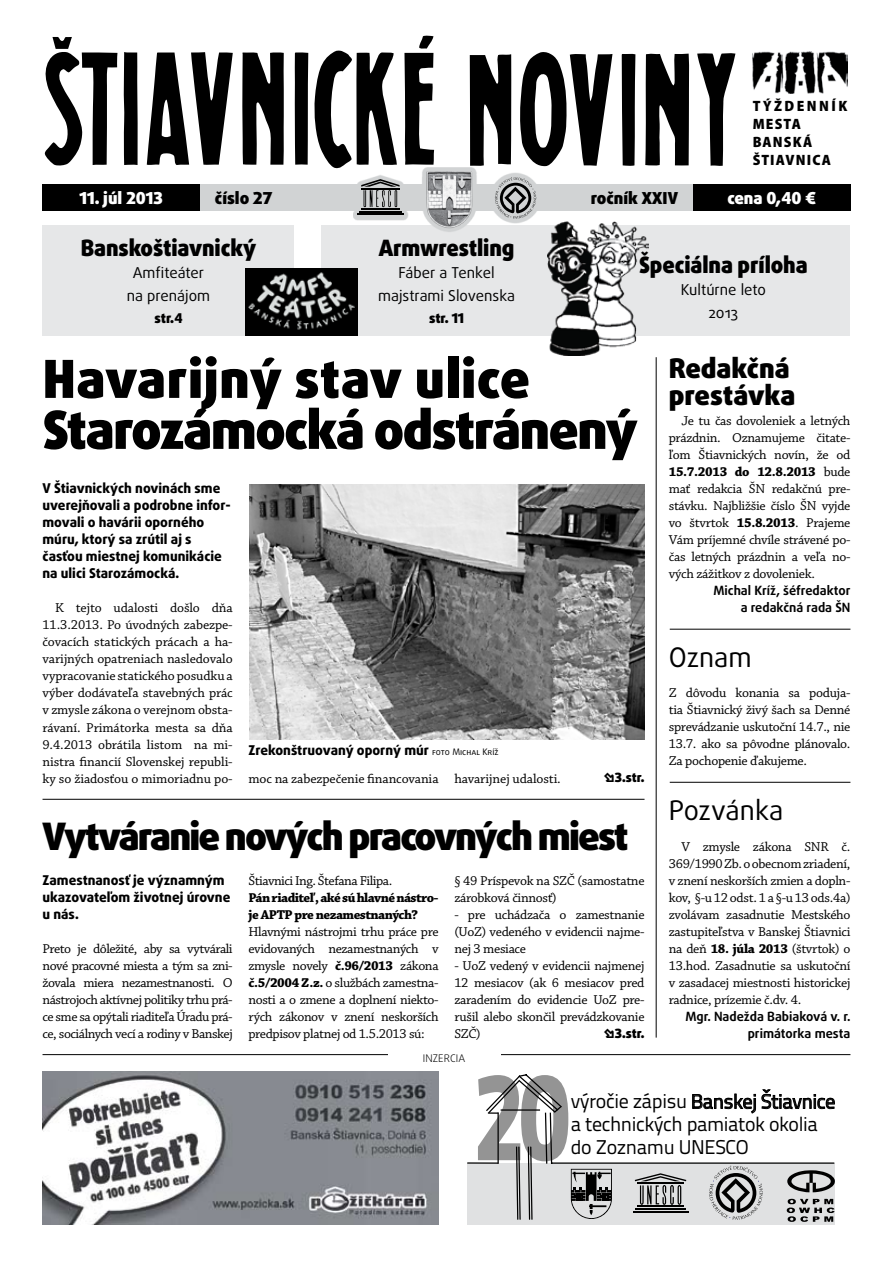
<style>
.page{position:relative;width:893px;height:1263px;background:#fff}
.page>*{position:absolute;margin:0;border:0;box-sizing:border-box;transform-origin:0 0}
.t1{font:900 52.5px/51px "Daxline Pro";letter-spacing:-.03em;color:#000}
.t2{font:900 37.8px "Daxline Pro";letter-spacing:-.05em;color:#000}
.t3{font:900 27px/27px "Daxline Pro";color:#000}
.t4{font:27px "Daxline Pro";letter-spacing:-.005em;color:#000}
.t5{font:900 22.5px "Daxline Pro";letter-spacing:-.005em;color:#000;scale:.96 1}
.t6{font:19.95px/22.8px "Titillium Text 22 L";letter-spacing:-.02em;color:#000}
.t7{font:900 16.5px "Daxline Pro";color:#fff}
.t8{font:900 16.5px "Daxline Pro";color:#000}
.t9{font:15px/22.5px "Daxline Pro";color:#000;text-align:center}
.t10{font:900 semi-condensed 15px/18px "Myriad Pro";letter-spacing:.08em;color:#000}
.t11{font:13.5px/17px "Chaparral Pro Capt";letter-spacing:-.025em;color:#000;text-align:justify}
.t12{font:800 13.5px/17px "Daxline Pro";color:#000}
.t13{font:700 13.5px/17px "Chaparral Pro";letter-spacing:-.04em;color:#000}
.t14{font:900 13.5px "Daxline Pro";color:#000}
.t15{font:700 12.75px/17px "Daxline Pro";color:#000;text-align:right}
.t16{font:900 12.75px "Daxline Pro";color:#000}
.t17{font:300 10.5px "Daxline Pro";letter-spacing:.01em;color:#000}
.s1{font-weight:400;font-size:9px}
.s2{font-family:"Chaparral Pro";font-weight:700}
.s3{font-family:"Chaparral Pro Capt";font-weight:400}
</style>
<div class="page">
<div style="left:43px;top:225px;width:251px;height:111px;background:#e6e7e8"></div>
<div style="left:598px;top:225px;width:252px;height:111px;background:#e6e7e8"></div>
<div style="left:321px;top:225px;width:252px;height:111px;background:#e6e7e8"></div>
<hr style="left:43px;top:799px;width:601px;height:1px;background:#000">
<img style="left:752px;top:51px;width:95px;height:42px">
<svg style="left:622px;top:53px;width:13px;height:113px"></svg>
<svg style="left:645px;top:53px;width:44px;height:113px"></svg>
<svg style="left:697px;top:53px;width:38px;height:113px"></svg>
<svg style="left:470px;top:54px;width:41px;height:112px"></svg>
<svg style="left:520px;top:52px;width:92px;height:115px"></svg>
<svg style="left:124px;top:52px;width:14px;height:113px;background:#0c0c0c"></svg>
<svg style="left:242px;top:52px;width:42px;height:113px"></svg>
<svg style="left:404px;top:35px;width:30px;height:130px"></svg>
<svg style="left:147px;top:52px;width:86px;height:113px"></svg>
<svg style="left:295px;top:50px;width:102px;height:119px"></svg>
<svg style="left:44px;top:37px;width:73px;height:129px"></svg>
<div style="left:43px;top:185px;width:807px;height:26px;background:#d1d3d4"></div>
<svg style="left:353px;top:175px;width:69px;height:46px;fill:#d1d3d4"></svg>
<hr style="left:361px;top:208px;width:38px;height:2px;background:#000">
<hr style="left:359px;top:211px;width:43px;height:1px;background:#000">
<hr style="left:357px;top:214px;width:47px;height:1px;background:#000">
<svg style="left:361px;top:179px;width:38px;height:28px"></svg>
<div style="left:43px;top:185px;width:157px;height:26px;background:#000"></div>
<div style="left:693px;top:185px;width:157px;height:26px;background:#000"></div>
<svg style="left:422px;top:167px;width:68px;height:65px"></svg>
<img style="left:425px;top:170px;width:49px;height:58px">
<svg style="left:490px;top:173px;width:88px;height:51px;fill:#d1d3d4"></svg>
<svg style="left:495px;top:177px;width:41px;height:42px"></svg>
<hr style="left:656px;top:357px;width:1px;height:680px;background:#000">
<hr style="left:43px;top:1054px;width:807px;height:1px;background:#000">
<div style="left:388px;top:1047px;width:112px;height:14px;background:#fff"></div>
<img style="left:43px;top:1071px;width:396px;height:154px">
<img style="left:250px;top:485px;width:394px;height:255px">
<div style="left:467px;top:1163px;width:368px;height:62px;background:#e0e1e2"></div>
<hr style="left:468px;top:1162px;width:30px;height:2px;background:#000">
<svg style="left:470px;top:1074px;width:365px;height:148px"></svg>
<hr style="left:670px;top:782px;width:180px;height:1px;background:#000">
<hr style="left:670px;top:629px;width:180px;height:1px;background:#000">
<img style="left:547px;top:221px;width:101px;height:135px">
<img style="left:245px;top:268px;width:112px;height:68px">
<p class="t10" style="left:753px;top:97px;width:96px">TÝŽDENNÍK<br>MESTA<br>BANSKÁ<br>ŠTIAVNICA</p>
<p class="t7" style="left:80px;top:187px;width:85px">11. júl 2013</p>
<p class="t8" style="left:215px;top:187px;width:59px">číslo 27</p>
<p class="t8" style="left:591px;top:187px;width:89px">ročník XXiV</p>
<p class="t7" style="left:727px;top:187px;width:90px">cena 0,40 €</p>
<h3 class="t5" style="left:81px;top:232px;width:184px">Banskoštiavnický</h3>
<p class="t9" style="left:127px;top:262px;width:85px">Amfiteáter na prenájom</p>
<p class="t14" style="left:154px;top:309px;width:30px">str.4</p>
<h3 class="t5" style="left:379px;top:232px;width:143px">Armwrestling</h3>
<p class="t9" style="left:378px;top:262px;width:139px">Fáber a Tenkel majstrami Slovenska</p>
<p class="t14" style="left:429px;top:309px;width:37px">str. 11</p>
<h3 class="t5" style="left:639px;top:249px;width:177px">Špeciálna príloha</h3>
<p class="t9" style="left:681px;top:279px;width:87px">Kultúrne leto<br>2013</p>
<h1 class="t1" style="left:43px;top:354px;width:597px">Havarijný stav ulice<br>Starozámocká odstránený</h1>
<p class="t12" style="left:43px;top:480px;width:190px">V Štiavnických novinách sme uverejňovali a podrobne infor&shy;movali o havárii oporného múru, ktorý sa zrútil aj s časťou miestnej komunikácie na ulici Starozámocká.</p>
<p class="t11" style="left:43px;top:600px;width:520px;text-align:left;text-indent:13px">K tejto udalosti došlo dňa<br>11.3.2013. Po úvodných zabezpe-<br>čovacích statických prácach a ha-<br>varijných opatreniach nasledovalo<br>vypracovanie statického posudku a<br>výber dodávateľa stavebných prác<br>v zmysle zákona o verejnom obsta-<br>rávaní. Primátorka mesta sa dňa<br>9.4.2013 obrátila listom na mi-<br>nistra financií Slovenskej republi-<br>ky so žiadosťou o mimoriadnu po- moc na zabezpečenie financovania havarijnej udalosti.</p>
<p class="t12" style="left:248px;top:741px;width:252px">Zrekonštruovaný oporný múr <span class="s1">foto Michal Kríž</span></p>
<p class="t16" style="left:604px;top:769px;width:42px">•3.str.</p>
<h2 class="t2" style="left:43px;top:811px;width:588px">Vytváranie nových pracovných miest</h2>
<p class="t12" style="left:43px;top:871px;width:189px">Zamestnanosť je významným ukazovateľom životnej úrovne u nás.</p>
<p class="t11" style="left:43px;top:940px;width:192px">Preto je dôležité, aby sa vytvárali nové pracovné miesta a tým sa zni&shy;žovala miera nezamestnanosti. O nástrojoch aktívnej politiky trhu prá&shy;ce sme sa opýtali riaditeľa Úradu prá&shy;ce, sociálnych vecí a rodiny v Banskej</p>
<p class="t11" style="left:248px;top:872px;width:145px">Štiavnici Ing. Štefana Filipa.</p>
<p class="t13" style="left:248px;top:889px;width:192px">Pán riaditeľ, aké sú hlavné nástro&shy;je APTP pre nezamestnaných?</p>
<p class="t11" style="left:248px;top:923px;width:192px">Hlavnými nástrojmi trhu práce pre evidovaných nezamestnaných v zmysle novely <span class="s2">č.96/2013</span> zákona <span class="s2">č.5/2004 Z.z.</span> o službách zamestna&shy;nosti a o zmene a doplnení niekto&shy;rých zákonov v znení neskorších predpisov platnej od 1.5.2013 sú:</p>
<p class="t11" style="left:454px;top:872px;width:192px">§ 49 Príspevok na SZČ (samostatne zárobková činnosť)</p>
<p class="t11" style="left:454px;top:906px;width:192px">- pre uchádzača o zamestnanie (UoZ) vedeného v evidencii najme&shy;nej 3 mesiace</p>
<p class="t11" style="left:454px;top:957px;width:192px">- UoZ vedený v evidencii najmenej 12 mesiacov (ak 6 mesiacov pred zaradením do evidencie UoZ pre&shy;rušil alebo skončil prevádzkovanie SZČ)</p>
<p class="t16" style="left:604px;top:1024px;width:42px">•3.str.</p>
<p class="t17" style="left:423px;top:1051px;width:44px">INZERCIA</p>
<h3 class="t3" style="left:669px;top:355px;width:128px">Redakčná prestávka</h3>
<p class="t11" style="left:669px;top:413px;width:183px;text-indent:13px">Je tu čas dovoleniek a letných prázdnin. Oznamujeme čitate&shy;ľom Štiavnických novín, že od</p>
<p class="t13" style="left:669px;top:464px;width:183px">15.7.2013 do 12.8.2013 <span class="s3">bude</span></p>
<p class="t11" style="left:669px;top:481px;width:183px">mať redakcia ŠN redakčnú pre&shy;stávku. Najbližšie číslo ŠN vyjde vo štvrtok <span class="s2">15.8.2013</span>. Prajeme Vám príjemné chvíle strávené po&shy;čas letných prázdnin a veľa no&shy;vých zážitkov z dovoleniek.</p>
<p class="t15" style="left:713px;top:582px;width:139px">Michal Kríž, šéfredaktor a redakčná rada ŠN</p>
<h3 class="t4" style="left:669px;top:640px;width:85px">Oznam</h3>
<p class="t11" style="left:669px;top:685px;width:183px">Z dôvodu konania sa poduja&shy;tia Štiavnický živý šach sa Denné sprevádzanie uskutoční 14.7., nie 13.7. ako sa pôvodne plánovalo.<br>Za pochopenie ďakujeme.</p>
<h3 class="t4" style="left:669px;top:793px;width:116px">Pozvánka</h3>
<p class="t11" style="left:669px;top:838px;width:183px;text-indent:13px">V zmysle zákona SNR č.<br>369/1990 Zb. o obecnom zriadení, v znení neskorších zmien a dopln&shy;kov, §-u 12 odst. 1 a §-u 13 ods.4a) zvolávam zasadnutie Mestského zastupiteľstva v Banskej Štiavnici na deň <span class="s2">18. júla 2013</span> (štvrtok) o 13.hod. Zasadnutie sa uskutoční v zasadacej miestnosti historickej radnice, prízemie č.dv. 4.</p>
<p class="t15" style="left:685px;top:1008px;width:167px">Mgr. Nadežda Babiaková v. r. primátorka mesta</p>
<h3 class="t6" style="left:571px;top:1089px;width:266px">výročie zápisu Banskej Štiavnice a technických pamiatok okolia do Zoznamu UNESCO</h3>
</div>
